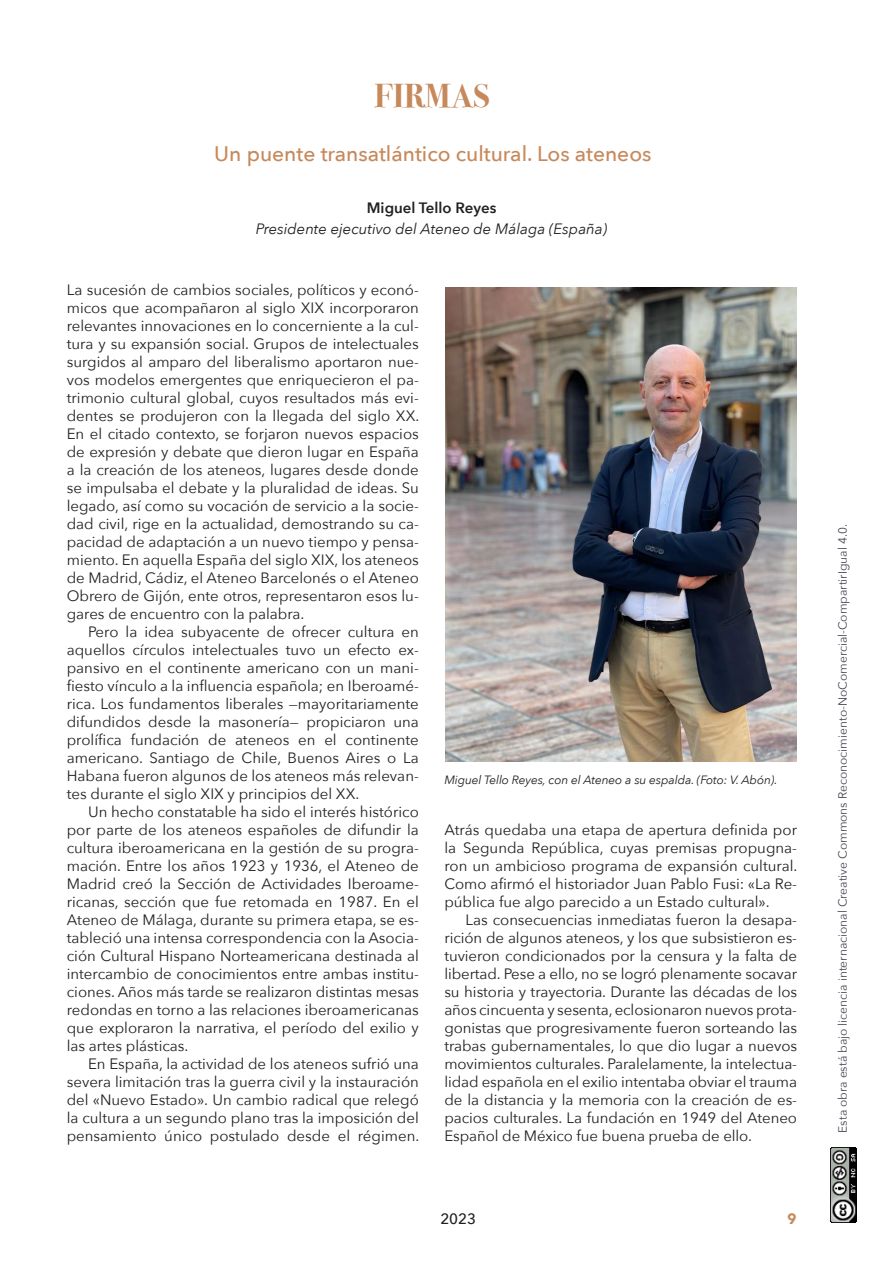
<style>
.page{position:relative;width:893px;height:1263px;background:#fff}
.page>*{position:absolute;margin:0;border:0;box-sizing:border-box;transform-origin:0 0}
.t1{font:700 33px "Bodoni Svty Two ITCTT";color:#c6895c}
.t2{font:500 21px "Avenir Next";color:#c6895c}
.texto{font:15px/18px "Avenir Next";color:#231f20;text-align:justify}
.primer_parrafo{font:15px/18px "Avenir Next";color:#231f20;text-align:justify}
.t3{font:italic 15px "Avenir Next";color:#231f20}
.t4{font:600 15px "Avenir Next";color:#231f20}
.t5{font:500 15px "Avenir Next";color:#231f20}
.t6{font:900 15px "Avenir";color:#c6895c}
.TEXTO{font:12px "Avenir Next";color:#4a4551}
.t7{font:italic 12px "Avenir Next";letter-spacing:-.01em;color:#231f20}
</style>
<div class="page">
<img style="left:446px;top:287px;width:350px;height:475px">
<img style="left:830px;top:1147px;width:27px;height:76px">
<p class="t1" style="left:375px;top:69px;width:117px">FIRMAS</p>
<p class="t2" style="left:214px;top:136px;width:439px">Un puente transatlántico cultural. Los ateneos</p>
<p class="t4" style="left:367px;top:195px;width:131px">Miguel Tello Reyes</p>
<p class="t3" style="left:256px;top:216px;width:353px">Presidente ejecutivo del Ateneo de Málaga (España)</p>
<p class="primer_parrafo" style="left:67px;top:280px;width:354px">La sucesión de cambios sociales, políticos y econó&shy;micos que acompañaron al siglo XIX incorporaron relevantes innovaciones en lo concerniente a la cul&shy;tura y su expansión social. Grupos de intelectuales surgidos al amparo del liberalismo aportaron nue&shy;vos modelos emergentes que enriquecieron el pa&shy;trimonio cultural global, cuyos resultados más evi&shy;dentes se produjeron con la llegada del siglo XX.<br>En el citado contexto, se forjaron nuevos espacios de expresión y debate que dieron lugar en España a la creación de los ateneos, lugares desde donde se impulsaba el debate y la pluralidad de ideas. Su legado, así como su vocación de servicio a la socie&shy;dad civil, rige en la actualidad, demostrando su ca&shy;pacidad de adaptación a un nuevo tiempo y pensa&shy;miento. En aquella España del siglo XIX, los ateneos de Madrid, Cádiz, el Ateneo Barcelonés o el Ateneo Obrero de Gijón, ente otros, representaron esos lu&shy;gares de encuentro con la palabra.</p>
<p class="texto" style="left:67px;top:622px;width:354px;text-indent:21px">Pero la idea subyacente de ofrecer cultura en aquellos círculos intelectuales tuvo un efecto ex&shy;pansivo en el continente americano con un mani&shy;fiesto vínculo a la influencia española; en Iberoamé&shy;rica. Los fundamentos liberales —mayoritariamente difundidos desde la masonería— propiciaron una prolífica fundación de ateneos en el continente americano. Santiago de Chile, Buenos Aires o La Habana fueron algunos de los ateneos más relevan&shy;tes durante el siglo XIX y principios del XX.</p>
<p class="texto" style="left:67px;top:802px;width:354px;text-indent:21px">Un hecho constatable ha sido el interés histórico por parte de los ateneos españoles de difundir la cultura iberoamericana en la gestión de su progra&shy;mación. Entre los años 1923 y 1936, el Ateneo de Madrid creó la Sección de Actividades Iberoame&shy;ricanas, sección que fue retomada en 1987. En el Ateneo de Málaga, durante su primera etapa, se es&shy;tableció una intensa correspondencia con la Asocia&shy;ción Cultural Hispano Norteamericana destinada al intercambio de conocimientos entre ambas institu&shy;ciones. Años más tarde se realizaron distintas mesas redondas en torno a las relaciones iberoamericanas que exploraron la narrativa, el período del exilio y las artes plásticas.</p>
<p class="texto" style="left:67px;top:1054px;width:354px;text-indent:21px">En España, la actividad de los ateneos sufrió una severa limitación tras la guerra civil y la instauración del «Nuevo Estado». Un cambio radical que relegó la cultura a un segundo plano tras la imposición del pensamiento único postulado desde el régimen.</p>
<p class="t7" style="left:444px;top:770px;width:335px">Miguel Tello Reyes, con el Ateneo a su espalda. (Foto: V. Abón).</p>
<p class="texto" style="left:444px;top:820px;width:355px">Atrás quedaba una etapa de apertura definida por la Segunda República, cuyas premisas propugna&shy;ron un ambicioso programa de expansión cultural.<br>Como afirmó el historiador Juan Pablo Fusi: «La Re&shy;pública fue algo parecido a un Estado cultural».</p>
<p class="texto" style="left:444px;top:910px;width:354px;text-indent:21px">Las consecuencias inmediatas fueron la desapa&shy;rición de algunos ateneos, y los que subsistieron es&shy;tuvieron condicionados por la censura y la falta de libertad. Pese a ello, no se logró plenamente socavar su historia y trayectoria. Durante las décadas de los años cincuenta y sesenta, eclosionaron nuevos prota&shy;gonistas que progresivamente fueron sorteando las trabas gubernamentales, lo que dio lugar a nuevos movimientos culturales. Paralelamente, la intelectua&shy;lidad española en el exilio intentaba obviar el trauma de la distancia y la memoria con la creación de es&shy;pacios culturales. La fundación en 1949 del Ateneo Español de México fue buena prueba de ello.</p>
<p class="t5" style="left:440px;top:1206px;width:37px">2023</p>
<p class="t6" style="left:788px;top:1206px;width:10px">9</p>
<p class="TEXTO" style="left:832px;top:1132px;width:610px;rotate:-90deg">Esta obra está bajo licencia internacional Creative Commons Reconocimiento-NoComercial-CompartirIgual 4.0.</p>
</div>
